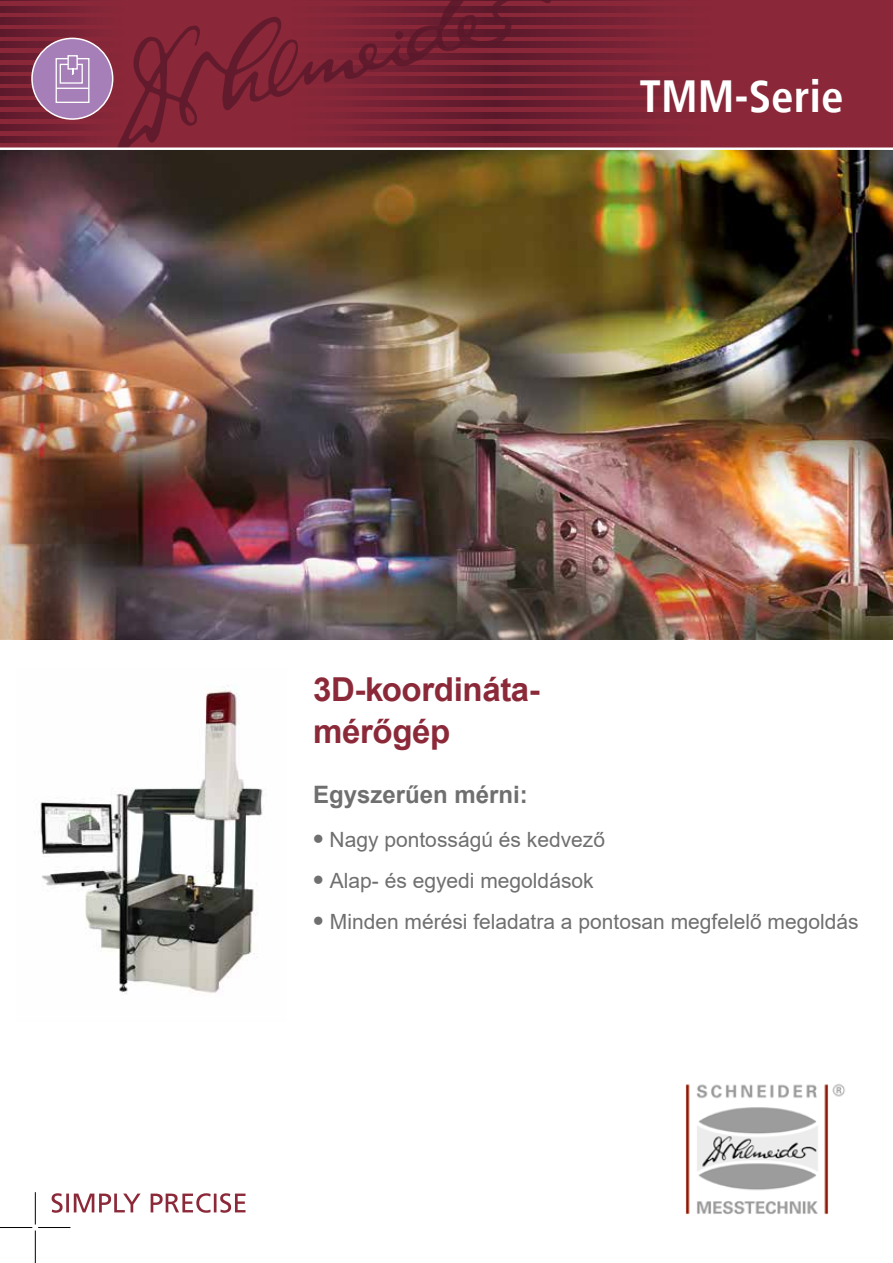
<style>
.page{position:relative;width:893px;height:1263px;background:#fff}
.page>*{position:absolute;margin:0;border:0;box-sizing:border-box;transform-origin:0 0}
.t1{font:700 condensed 45px "Frutiger LT";color:#fff}
.t2{font:700 33px/42px "Arial";letter-spacing:-.01em;color:#8b2939}
.t3{font:700 24px "Arial";color:#706f6f}
.t4{font:21px "Arial";color:#706f6f}
.s1{font-family:"Frutiger LT";font-stretch:condensed;font-size:23.7px}
</style>
<div class="page">
<div style="left:0;top:0;width:893px;height:148px;background:#8a2738"></div>
<svg style="left:0;top:136px;width:92px;height:6px"></svg>
<svg style="left:0;top:124px;width:92px;height:7px"></svg>
<svg style="left:0;top:112px;width:96px;height:7px"></svg>
<svg style="left:0;top:101px;width:107px;height:6px"></svg>
<svg style="left:0;top:89px;width:112px;height:6px"></svg>
<svg style="left:0;top:77px;width:114px;height:6px"></svg>
<svg style="left:0;top:65px;width:113px;height:7px"></svg>
<svg style="left:0;top:53px;width:109px;height:7px"></svg>
<svg style="left:0;top:42px;width:100px;height:6px"></svg>
<svg style="left:0;top:30px;width:92px;height:6px"></svg>
<svg style="left:0;top:18px;width:92px;height:6px"></svg>
<svg style="left:0;top:6px;width:92px;height:7px"></svg>
<svg style="left:0;top:0;width:92px;height:1px"></svg>
<svg style="left:551px;top:136px;width:108px;height:6px"></svg>
<svg style="left:551px;top:124px;width:108px;height:7px"></svg>
<svg style="left:551px;top:112px;width:108px;height:7px"></svg>
<svg style="left:551px;top:101px;width:108px;height:6px"></svg>
<svg style="left:551px;top:89px;width:108px;height:6px"></svg>
<svg style="left:551px;top:77px;width:108px;height:6px"></svg>
<svg style="left:551px;top:65px;width:108px;height:7px"></svg>
<svg style="left:551px;top:53px;width:108px;height:7px"></svg>
<svg style="left:551px;top:42px;width:108px;height:6px"></svg>
<svg style="left:551px;top:30px;width:108px;height:6px"></svg>
<svg style="left:551px;top:18px;width:108px;height:6px"></svg>
<svg style="left:551px;top:6px;width:108px;height:7px"></svg>
<svg style="left:551px;top:0;width:108px;height:1px"></svg>
<svg style="left:117px;top:0;width:434px;height:148px"></svg>
<img style="left:685px;top:1084px;width:160px;height:131px">
<svg style="left:52px;top:1193px;width:193px;height:20px"></svg>
<hr style="left:35px;top:1192px;width:1px;height:32px;background:#000">
<hr style="left:38px;top:1227px;width:32px;height:1px;background:#000">
<hr style="left:0;top:1227px;width:32px;height:1px;background:#000">
<hr style="left:35px;top:1230px;width:1px;height:33px;background:#000">
<div style="left:32px;top:38px;width:81px;height:81px;background:#a77fb8;border-radius:50%"></div>
<svg style="left:55px;top:55px;width:35px;height:48px"></svg>
<div style="left:31px;top:38px;width:82px;height:82px;border:2px solid #fff;border-radius:50%"></div>
<img style="left:0;top:150px;width:893px;height:489px">
<img style="left:40px;top:685px;width:223px;height:310px">
<h1 class="t1" style="left:639px;top:70px;width:206px">TMM-Serie</h1>
<h2 class="t2" style="left:313px;top:669px;width:228px">3D-koordináta&shy;mérőgép</h2>
<p class="t3" style="left:313px;top:777px;width:216px">Egyszerűen mérni:</p>
<p class="t4" style="left:312px;top:825px;width:294px"><span class="s1">•</span> Nagy pontosságú és kedvező</p>
<p class="t4" style="left:312px;top:866px;width:283px"><span class="s1">•</span> Alap- és egyedi megoldások</p>
<p class="t4" style="left:312px;top:907px;width:548px"><span class="s1">•</span> Minden mérési feladatra a pontosan megfelelő megoldás</p>
</div>
